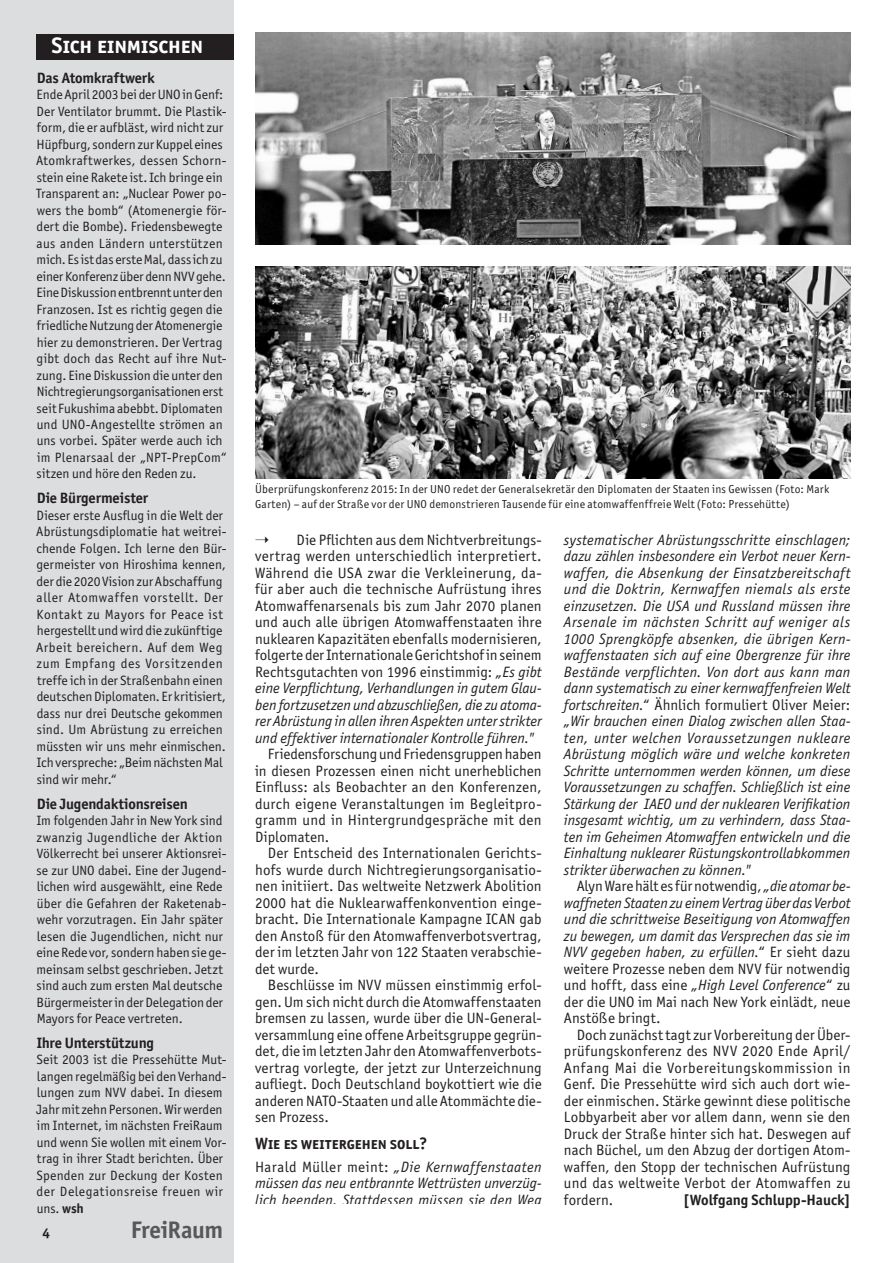
<style>
.page{position:relative;width:893px;height:1263px;background:#fff}
.page>*{position:absolute;margin:0;border:0;box-sizing:border-box;transform-origin:0 0}
.t1{font:700 24px "Officina Sans ITC Std";color:#57585a}
.t2{font:700 22.5px "Officina Sans ITC Std";color:#fff;scale:1.04 1}
.t3{font:700 16.5px "Officina Sans ITC Std";letter-spacing:.005em;color:#231f20}
.t4{font:15px/16.5px "Officina Sans ITC Std";letter-spacing:.015em;color:#231f20;text-align:justify}
.t5{font:italic 15px/16.5px "Officina Sans ITC Std";letter-spacing:.005em;color:#231f20;text-align:justify}
.t6{font:700 15px "Officina Sans ITC Std";letter-spacing:-.01em;color:#231f20}
.t7{font:700 14.25px "Officina Sans ITC Std";color:#231f20}
.t8{font:13.5px/16.5px "Officina Sans ITC Std";letter-spacing:.005em;color:#231f20}
.t9{font:11.7px/14.5px "Officina Sans ITC Std";letter-spacing:.015em;color:#231f20}
.s1{font-weight:700}
.s2{font-style:italic}
.s3{font-style:normal}
</style>
<div class="page">
<div style="left:0;top:0;width:234px;height:1263px;background:#dcdddf"></div>
<img style="left:255px;top:32px;width:595px;height:213px">
<img style="left:255px;top:266px;width:595px;height:213px">
<div style="left:36px;top:34px;width:198px;height:26px;background:#231f20"></div>
<h2 class="t2" style="left:52px;top:32px;width:147px">Sich einmischen</h2>
<p class="t6" style="left:37px;top:68px;width:120px">Das Atomkraftwerk</p>
<p class="t8" style="left:36px;top:86px;width:192px">Ende April 2003 bei der UNO in Genf:<br>Der Ventilator brummt. Die Plastik&shy;form, die er aufbläst, wird nicht zur Hüpfburg, sondern zur Kuppel eines Atomkraftwerkes, dessen Schorn&shy;stein eine Rakete ist. Ich bringe ein Transparent an: „Nuclear Power po&shy;wers the bomb“ (Atomenergie för&shy;dert die Bombe). Friedensbewegte aus anden Ländern unterstützen mich. Es ist das erste Mal, dass ich zu einer Konferenz über denn NVV gehe.<br>Eine Diskussion entbrennt unter den Franzosen. Ist es richtig gegen die friedliche Nutzung der Atomenergie hier zu demonstrieren. Der Vertrag gibt doch das Recht auf ihre Nut&shy;zung. Eine Diskussion die unter den Nichtregierungsorganisationen erst seit Fukushima abebbt. Diplomaten und UNO-Angestellte strömen an uns vorbei. Später werde auch ich im Plenarsaal der „NPT-PrepCom“ sitzen und höre den Reden zu.</p>
<p class="t6" style="left:37px;top:489px;width:113px">Die Bürgermeister</p>
<p class="t8" style="left:36px;top:507px;width:192px">Dieser erste Ausflug in die Welt der<br>Abrüstungsdiplomatie hat weitrei&shy;chende Folgen. Ich lerne den Bür&shy;germeister von Hiroshima kennen, der die 2020 Vision zur Abschaffung aller Atomwaffen vorstellt. Der<br>Kontakt zu Mayors for Peace ist hergestellt und wird die zukünftige<br>Arbeit bereichern. Auf dem Weg zum Empfang des Vorsitzenden treffe ich in der Straßenbahn einen deutschen Diplomaten. Er kritisiert, dass nur drei Deutsche gekommen sind. Um Abrüstung zu erreichen müssten wir uns mehr einmischen.<br>Ich verspreche: „Beim nächsten Mal sind wir mehr.“</p>
<p class="t6" style="left:37px;top:794px;width:153px">Die Jugendaktionsreisen</p>
<p class="t8" style="left:36px;top:812px;width:192px">Im folgenden Jahr in New York sind zwanzig Jugendliche der Aktion Völkerrecht bei unserer Aktionsrei&shy;se zur UNO dabei. Eine der Jugend&shy;lichen wird ausgewählt, eine Rede über die Gefahren der Raketenab&shy;wehr vorzutragen. Ein Jahr später lesen die Jugendlichen, nicht nur eine Rede vor, sondern haben sie ge&shy;meinsam selbst geschrieben. Jetzt sind auch zum ersten Mal deutsche Bürgermeister in der Delegation der Mayors for Peace vertreten.</p>
<p class="t6" style="left:37px;top:1033px;width:119px">Ihre Unterstützung</p>
<p class="t8" style="left:36px;top:1051px;width:192px">Seit 2003 ist die Pressehütte Mut&shy;langen regelmäßig bei den Verhand&shy;lungen zum NVV dabei. In diesem<br>Jahr mit zehn Personen. Wir werden im Internet, im nächsten FreiRaum und wenn Sie wollen mit einem Vor&shy;trag in ihrer Stadt berichten. Über<br>Spenden zur Deckung der Kosten der Delegationsreise freuen wir uns. <span class="s1">wsh</span></p>
<p class="t7" style="left:43px;top:1224px;width:9px">4</p>
<h1 class="t1" style="left:131px;top:1215px;width:94px">FreiRaum</h1>
<p class="t9" style="left:255px;top:482px;width:575px">Überprüfungskonferenz 2015: In der UNO redet der Generalsekretär den Diplomaten der Staaten ins Gewissen (Foto: Mark<br>Garten) – auf der Straße vor der UNO demonstrieren Tausende für eine atomwaffenffreie Welt (Foto: Pressehütte)</p>
<p class="t4" style="left:255px;top:531px;width:288px;text-indent:41px">Die Pflichten aus dem Nichtverbreitungs&shy;vertrag werden unterschiedlich interpretiert.<br>Während die USA zwar die Verkleinerung, da&shy;für aber auch die technische Aufrüstung ihres Atomwaffenarsenals bis zum Jahr 2070 planen und auch alle übrigen Atomwaffenstaaten ihre nuklearen Kapazitäten ebenfalls modernisieren, folgerte der Internationale Gerichtshof in seinem Rechtsgutachten von 1996 einstimmig: <span class="s2">„Es gibt eine Verpflichtung, Verhandlungen in gutem Glau&shy;ben fortzusetzen und abzuschließen, die zu atoma&shy;rer Abrüstung in allen ihren Aspekten unter strikter und effektiver internationaler Kontrolle führen."</span></p>
<p class="t4" style="left:255px;top:746px;width:288px;text-indent:13px">Friedensforschung und Friedensgruppen haben in diesen Prozessen einen nicht unerheblichen Einfluss: als Beobachter an den Konferenzen, durch eigene Veranstaltungen im Begleitpro&shy;gramm und in Hintergrundgespräche mit den Diplomaten.</p>
<p class="t4" style="left:255px;top:845px;width:288px;text-indent:13px">Der Entscheid des Internationalen Gerichts&shy;hofs wurde durch Nichtregierungsorganisatio&shy;nen initiiert. Das weltweite Netzwerk Abolition 2000 hat die Nuklearwaffenkonvention einge&shy;bracht. Die Internationale Kampagne ICAN gab den Anstoß für den Atomwaffenverbotsvertrag, der im letzten Jahr von 122 Staaten verabschie&shy;det wurde.</p>
<p class="t4" style="left:255px;top:977px;width:288px;text-indent:13px">Beschlüsse im NVV müssen einstimmig erfol&shy;gen. Um sich nicht durch die Atomwaffenstaaten bremsen zu lassen, wurde über die UN-General&shy;versammlung eine offene Arbeitsgruppe gegrün&shy;det, die im letzten Jahr den Atomwaffenverbots&shy;vertrag vorlegte, der jetzt zur Unterzeichnung aufliegt. Doch Deutschland boykottiert wie die anderen NATO-Staaten und alle Atommächte die&shy;sen Prozess.</p>
<p class="t3" style="left:255px;top:1133px;width:174px">Wie es weitergehen soll?</p>
<p class="t5" style="left:255px;top:1158px;width:288px"><span class="s3">Harald Müller meint:</span> „Die Kernwaffenstaaten müssen das neu entbrannte Wettrüsten unverzüg&shy;lich beenden. Stattdessen müssen sie den Weg</p>
<p class="t5" style="left:564px;top:531px;width:288px">systematischer Abrüstungsschritte einschlagen; dazu zählen insbesondere ein Verbot neuer Kern&shy;waffen, die Absenkung der Einsatzbereitschaft und die Doktrin, Kernwaffen niemals als erste einzusetzen. Die USA und Russland müssen ihre Arsenale im nächsten Schritt auf weniger als 1000 Sprengköpfe absenken, die übrigen Kern&shy;waffenstaaten sich auf eine Obergrenze für ihre Bestände verpflichten. Von dort aus kann man dann systematisch zu einer kernwaffenfreien Welt fortschreiten.<span class="s3">“ Ähnlich formuliert Oliver Meier: </span>„Wir brauchen einen Dialog zwischen allen Staa&shy;ten, unter welchen Voraussetzungen nukleare Abrüstung möglich wäre und welche konkreten Schritte unternommen werden können, um diese Voraussetzungen zu schaffen. Schließlich ist eine Stärkung der IAEO und der nuklearen Verifikation insgesamt wichtig, um zu verhindern, dass Staa&shy;ten im Geheimen Atomwaffen entwickeln und die Einhaltung nuklearer Rüstungskontrollabkommen strikter überwachen zu können."</p>
<p class="t5" style="left:564px;top:878px;width:288px;text-indent:13px"><span class="s3">Alyn Ware hält es für notwendig,</span> „die atomar be&shy;waffneten Staaten zu einem Vertrag über das Verbot und die schrittweise Beseitigung von Atomwaffen zu bewegen, um damit das Versprechen das sie im NVV gegeben haben, zu erfüllen.<span class="s3">“ Er sieht dazu weitere Prozesse neben dem NVV für notwendig und hofft, dass eine</span> „High Level Conference<span class="s3">“ zu der die UNO im Mai nach New York einlädt, neue Anstöße bringt.</span></p>
<p class="t4" style="left:564px;top:1026px;width:288px;text-indent:13px">Doch zunächst tagt zur Vorbereitung der Über&shy;prüfungskonferenz des NVV 2020 Ende April/ Anfang Mai die Vorbereitungskommission in Genf. Die Pressehütte wird sich auch dort wie&shy;der einmischen. Stärke gewinnt diese politische Lobbyarbeit aber vor allem dann, wenn sie den Druck der Straße hinter sich hat. Deswegen auf nach Büchel, um den Abzug der dortigen Atom&shy;waffen, den Stopp der technischen Aufrüstung und das weltweite Verbot der Atomwaffen zu fordern.</p>
<p class="t6" style="left:683px;top:1190px;width:169px">[Wolfgang Schlupp-Hauck]</p>
</div>
